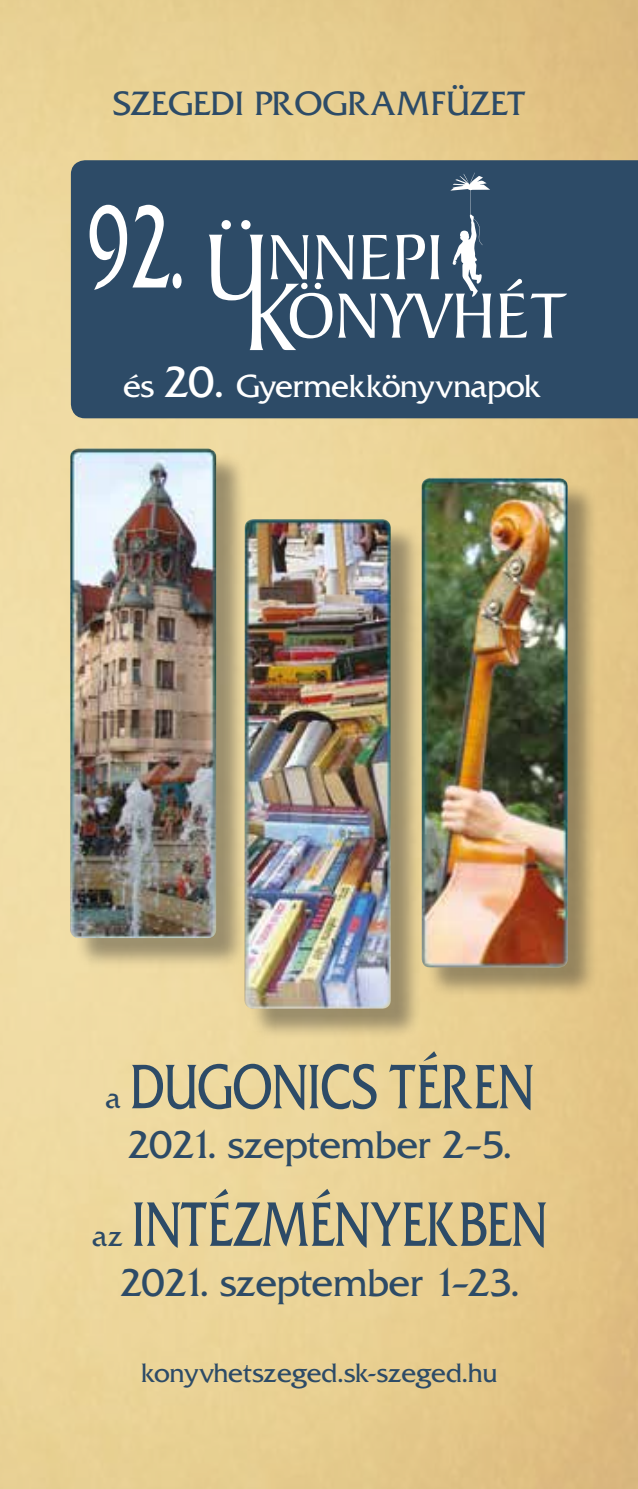
<style>
.page{position:relative;width:638px;height:1489px;background:#fff}
.page>*{position:absolute;margin:0;border:0;box-sizing:border-box;transform-origin:0 0}
.t1{font:121px "Friz Quadrata PFL";color:#fff;scale:.59 1}
.t2{font:65px "Friz Quadrata PFL";letter-spacing:-.01em;color:#2d4b67;scale:.77 1}
.t3{font:40px "Friz Quadrata PFL";letter-spacing:-.015em;color:#2d4b67}
.t4{font:35px "Friz Quadrata PFL";color:#2d4b67}
.t5{font:33px "Friz Quadrata PFL";letter-spacing:-.015em;color:#fff}
.t6{font:27.5px "Friz Quadrata PFL";letter-spacing:-.015em;color:#2d4b67}
.s1{font-size:45px}
.s2{font-size:30px}
</style>
<div class="page">
<div style="left:71px;top:160px;width:567px;height:258px;background:#2d4b67"></div>
<div style="left:74px;top:452px;width:348px;height:587px;background:#1d1d1b;opacity:.4"></div>
<img style="left:70px;top:448px;width:321px;height:560px">
<div style="left:425px;top:481px;width:173px;height:518px;background:#1d1d1b;opacity:.4"></div>
<img style="left:421px;top:478px;width:147px;height:489px">
<svg style="left:499px;top:277px;width:68px;height:61px"></svg>
<svg style="left:209px;top:172px;width:282px;height:178px;background:#526b82"></svg>
<div style="left:221px;top:220px;width:10px;height:9px;background:#fff;border-radius:50%"></div>
<div style="left:241px;top:220px;width:10px;height:9px;background:#fff;border-radius:50%"></div>
<p class="t4" style="left:112px;top:81px;width:415px">SZEGEDI PROGRAMFÜZET</p>
<h1 class="t1" style="left:86px;top:171px;width:167px">92.</h1>
<p class="t5" style="left:123px;top:365px;width:420px">és <span class="s1">20.</span> Gyermekkönyvnapok</p>
<h2 class="t2" style="left:105px;top:1045px;width:557px"><span class="s2">a</span> DUGONICS TÉREN</h2>
<p class="t3" style="left:126px;top:1119px;width:386px">2021. szeptember 2–5.</p>
<h2 class="t2" style="left:92px;top:1183px;width:591px"><span class="s2">az</span> INTÉZMÉNYEKBEN</h2>
<p class="t3" style="left:119px;top:1257px;width:402px">2021. szeptember 1–23.</p>
<p class="t6" style="left:141px;top:1355px;width:358px">konyvhetszeged.sk-szeged.hu</p>
</div>
